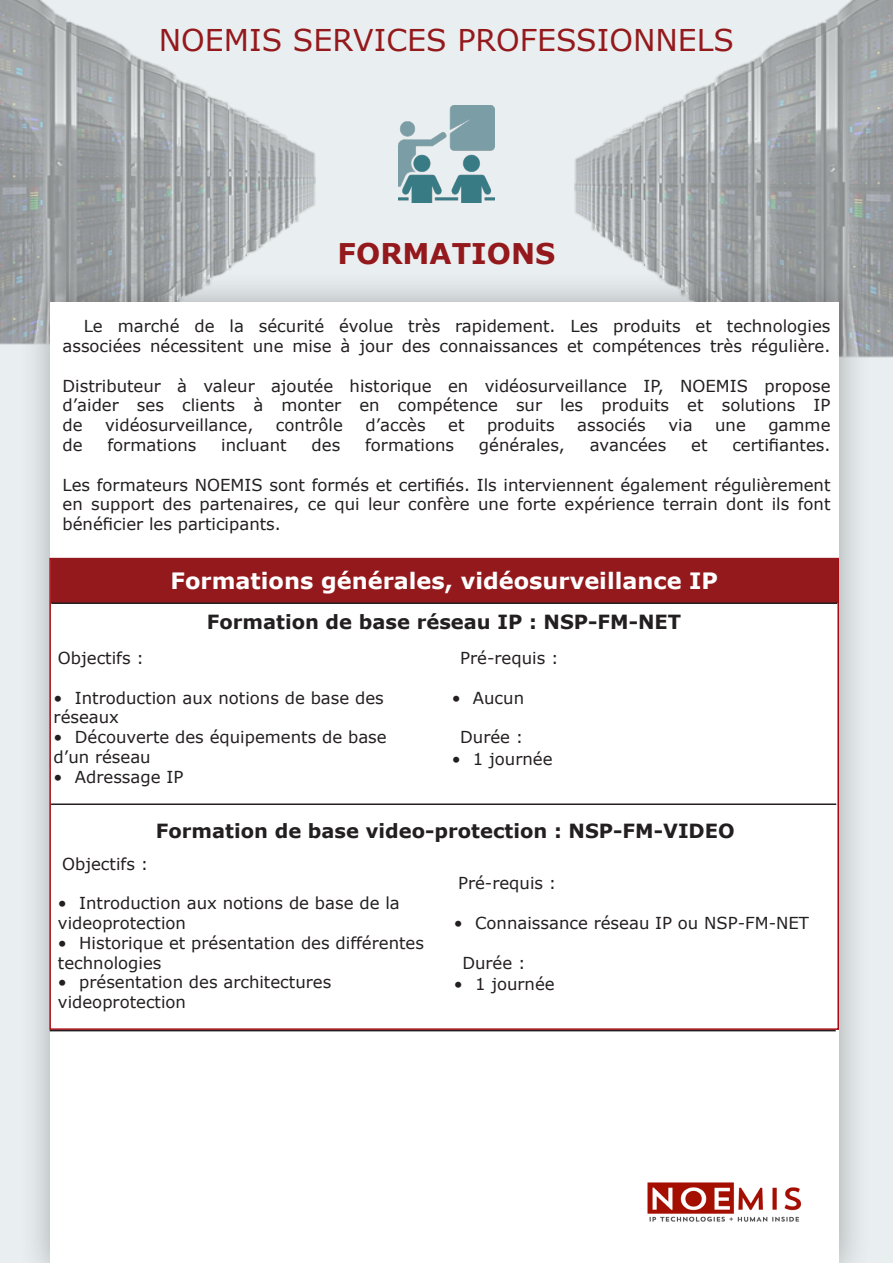
<style>
.page{position:relative;width:893px;height:1263px;background:#e9eff1}
.page>*{position:absolute;margin:0;border:0;box-sizing:border-box;transform-origin:0 0}
.t1{font:30px "Verdana";color:#94191c}
.t2{font:700 28.5px "Verdana";color:#94191c}
.t3{font:700 22.5px "Verdana";color:#fff}
.t4{font:700 19.5px "Verdana";color:#231f20}
.t5{font:16.5px/19.8px "Verdana";color:#231f20}
</style>
<div class="page">
<img style="left:0;top:0;width:315px;height:345px">
<img style="left:574px;top:0;width:319px;height:358px">
<div style="left:18px;top:270px;width:854px;height:993px;background:#231f20;opacity:.3"></div>
<div style="left:51px;top:303px;width:788px;height:960px;background:#fff"></div>
<div style="left:49px;top:558px;width:790px;height:472px;background:#fff;border:2px solid #a70a12"></div>
<div style="left:51px;top:558px;width:786px;height:44px;background:#94191c"></div>
<img style="left:647px;top:1182px;width:154px;height:40px">
<hr style="left:51px;top:602px;width:786px;height:2px;background:#231f20">
<hr style="left:51px;top:803px;width:785px;height:2px;background:#231f20">
<hr style="left:50px;top:1030px;width:786px;height:1px;background:#231f20">
<img style="left:399px;top:106px;width:95px;height:97px">
<p class="t1" style="left:159px;top:19px;width:577px">NOEMIS SERVICES PROFESSIONNELS</p>
<p class="t2" style="left:338px;top:233px;width:219px">FORMATIONS</p>
<p class="t5" style="left:63px;top:316px;width:769px;text-align:right">Le marché de la sécurité évolue très rapidement. Les produits et technologies associées nécessitent une mise à jour des connaissances et compétences très régulière.</p>
<p class="t5" style="left:63px;top:376px;width:769px;text-align:justify">Distributeur à valeur ajoutée historique en vidéosurveillance IP, NOEMIS propose d’aider ses clients à monter en compétence sur les produits et solutions IP de</p>
<p class="t5" style="left:105px;top:415px;width:150px">vidéosurveillance,</p>
<p class="t5" style="left:276px;top:415px;width:68px">contrôle</p>
<p class="t5" style="left:365px;top:415px;width:62px">d’accès</p>
<p class="t5" style="left:448px;top:415px;width:18px">et</p>
<p class="t5" style="left:487px;top:415px;width:69px">produits</p>
<p class="t5" style="left:577px;top:415px;width:70px">associés</p>
<p class="t5" style="left:668px;top:415px;width:26px">via</p>
<p class="t5" style="left:715px;top:415px;width:32px">une</p>
<p class="t5" style="left:768px;top:415px;width:64px">gamme</p>
<p class="t5" style="left:63px;top:435px;width:22px">de</p>
<p class="t5" style="left:107px;top:435px;width:90px">formations</p>
<p class="t5" style="left:221px;top:435px;width:67px">incluant</p>
<p class="t5" style="left:312px;top:435px;width:30px">des</p>
<p class="t5" style="left:365px;top:435px;width:90px">formations</p>
<p class="t5" style="left:479px;top:435px;width:88px">générales,</p>
<p class="t5" style="left:590px;top:435px;width:78px">avancées</p>
<p class="t5" style="left:691px;top:435px;width:18px">et</p>
<p class="t5" style="left:732px;top:435px;width:100px">certifiantes.</p>
<p class="t5" style="left:63px;top:475px;width:769px;text-align:justify">Les formateurs NOEMIS sont formés et certifiés. Ils interviennent également régulièrement en support des partenaires, ce qui leur confère une forte expérience terrain dont ils font bénéficier les participants.</p>
<p class="t3" style="left:171px;top:565px;width:549px">Formations générales, vidéosurveillance IP</p>
<p class="t4" style="left:207px;top:608px;width:476px">Formation de base réseau IP : NSP-FM-NET</p>
<p class="t5" style="left:58px;top:648px;width:88px">Objectifs :</p>
<p class="t5" style="left:54px;top:687px;width:332px">• Introduction aux notions de base des réseaux</p>
<p class="t5" style="left:54px;top:727px;width:334px">• Découverte des équipements de base d’un réseau</p>
<p class="t5" style="left:54px;top:767px;width:131px">• Adressage IP</p>
<p class="t5" style="left:460px;top:648px;width:100px">Pré-requis :</p>
<p class="t5" style="left:452px;top:687px;width:74px">• Aucun</p>
<p class="t5" style="left:460px;top:727px;width:65px">Durée :</p>
<p class="t5" style="left:452px;top:749px;width:102px">• 1 journée</p>
<p class="t4" style="left:156px;top:817px;width:580px">Formation de base video-protection : NSP-FM-VIDEO</p>
<p class="t5" style="left:62px;top:853px;width:88px">Objectifs :</p>
<p class="t5" style="left:58px;top:893px;width:343px">• Introduction aux notions de base de la videoprotection</p>
<p class="t5" style="left:58px;top:933px;width:368px">• Historique et présentation des différentes technologies</p>
<p class="t5" style="left:58px;top:972px;width:275px">• présentation des architectures videoprotection</p>
<p class="t5" style="left:458px;top:873px;width:100px">Pré-requis :</p>
<p class="t5" style="left:454px;top:913px;width:357px">• Connaissance réseau IP ou NSP-FM-NET</p>
<p class="t5" style="left:462px;top:952px;width:65px">Durée :</p>
<p class="t5" style="left:454px;top:974px;width:102px">• 1 journée</p>
</div>
